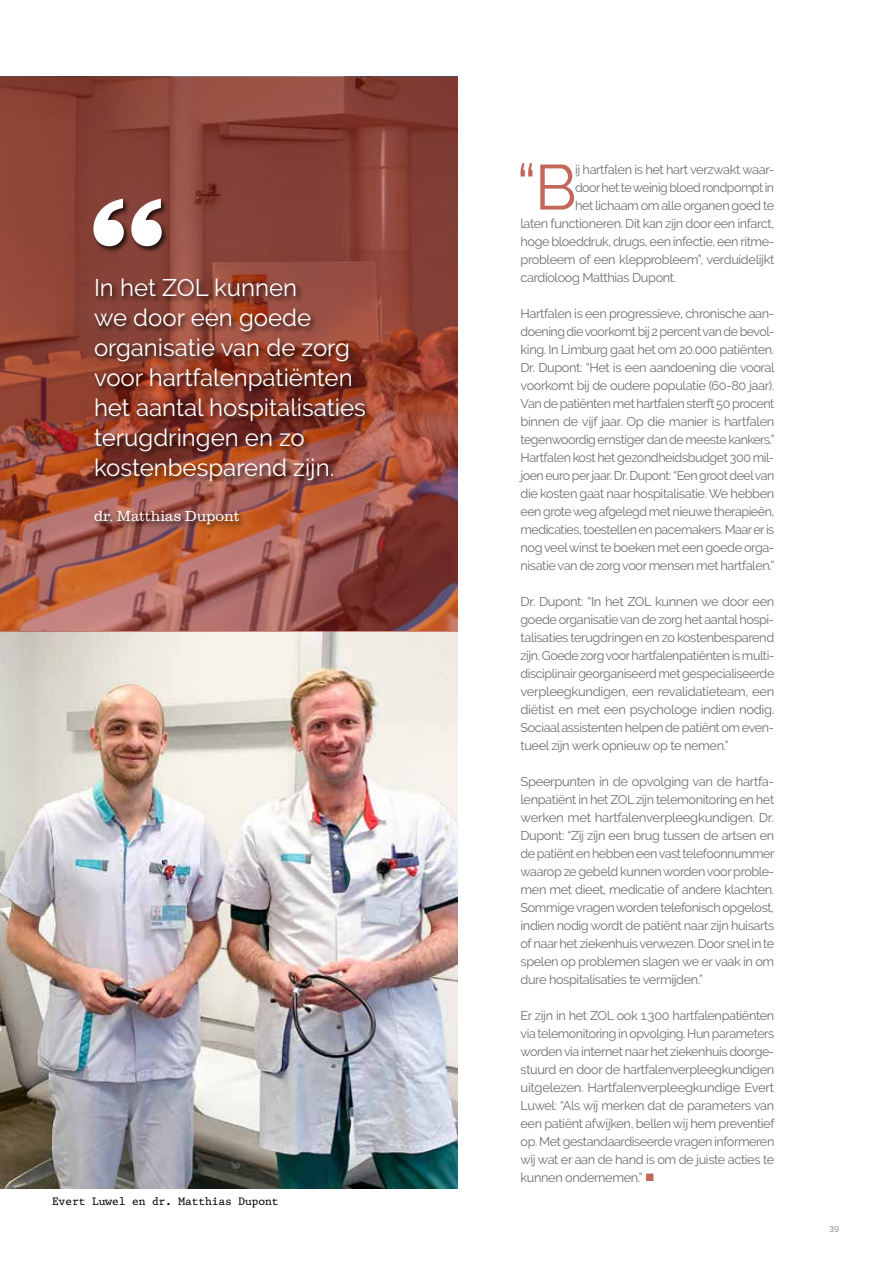
<style>
.page{position:relative;width:893px;height:1263px;background:#fff}
.page>*{position:absolute;margin:0;border:0;box-sizing:border-box;transform-origin:0 0}
.t1{font:700 164.25px "Clarendon URW";color:#fff}
.t2{font:63.45px "Raleway";color:#c4675b}
.t3{font:24px/30px "Raleway";color:#fff}
.t4{font:300 15px "Clarendon URW";color:#fff}
.t5{font:12.75px/18px "Raleway";letter-spacing:-.03em;color:#706f6f;text-align:justify}
.t6{font:11.25px "King";letter-spacing:-.01em;color:#000}
.t7{font:8.25px "Raleway";color:#767662}
.s1{color:#c4675b}
</style>
<div class="page">
<img style="left:1px;top:631px;width:456px;height:557px">
<img style="left:0;top:631px;width:1px;height:557px">
<svg style="left:0;top:77px;width:457px;height:554px;background:#92493c"></svg>
<div style="left:93px;top:277px;width:279px;height:255px;background:#000;opacity:.75"></div>
<div style="left:92px;top:197px;width:77px;height:57px;background:#000;opacity:.75"></div>
<h1 class="t1" style="left:87px;top:136px;width:82px">“</h1>
<h3 class="t3" style="left:94px;top:273px;width:273px">In het ZOL kunnen<br>we door een goede organisatie van de zorg voor hartfalenpatiënten het aantal hospitalisaties terugdringen en zo kostenbesparend zijn.</h3>
<p class="t4" style="left:94px;top:506px;width:147px">dr. Matthias Dupont</p>
<p class="t6" style="left:52px;top:1194px;width:228px">Evert Luwel en dr. Matthias Dupont</p>
<h2 class="t2" style="left:516px;top:150px;width:62px">“B</h2>
<p class="t5" style="left:575px;top:160px;width:201px">ij hartfalen is het hart verzwakt waar-</p>
<p class="t5" style="left:575px;top:178px;width:201px">door het te weinig bloed rondpompt in</p>
<p class="t5" style="left:575px;top:196px;width:201px">het lichaam om alle organen goed te</p>
<p class="t5" style="left:521px;top:214px;width:255px">laten functioneren. Dit kan zijn door een infarct,</p>
<p class="t5" style="left:521px;top:232px;width:255px">hoge bloeddruk, drugs, een infectie, een ritme-</p>
<p class="t5" style="left:521px;top:250px;width:255px">probleem of een klepprobleem”, verduidelijkt</p>
<p class="t5" style="left:521px;top:268px;width:157px">cardioloog Matthias Dupont.</p>
<p class="t5" style="left:521px;top:304px;width:256px">Hartfalen is een progressieve, chronische aan&shy;doening die voorkomt bij 2 percent van de bevol&shy;king. In Limburg gaat het om 20.000 patiënten.<br>Dr. Dupont: “Het is een aandoening die vooral voorkomt bij de oudere populatie (60-80 jaar).<br>Van de patiënten met hartfalen sterft 50 procent binnen de vijf jaar. Op die manier is hartfalen tegenwoordig ernstiger dan de meeste kankers.” Hartfalen kost het gezondheidsbudget 300 mil&shy;joen euro per jaar. Dr. Dupont: “Een groot deel van die kosten gaat naar hospitalisatie. We hebben een grote weg afgelegd met nieuwe therapieën, medicaties, toestellen en pacemakers. Maar er is nog veel winst te boeken met een goede orga&shy;nisatie van de zorg voor mensen met hartfalen.”</p>
<p class="t5" style="left:521px;top:592px;width:255px">Dr. Dupont: “In het ZOL kunnen we door een goede organisatie van de zorg het aantal hospi&shy;talisaties terugdringen en zo kostenbesparend zijn. Goede zorg voor hartfalenpatiënten is multi&shy;disciplinair georganiseerd met gespecialiseerde verpleegkundigen, een revalidatieteam, een diëtist en met een psychologe indien nodig.<br>Sociaal assistenten helpen de patiënt om even&shy;tueel zijn werk opnieuw op te nemen.”</p>
<p class="t5" style="left:521px;top:772px;width:255px">Speerpunten in de opvolging van de hartfa&shy;lenpatiënt in het ZOL zijn telemonitoring en het werken met hartfalenverpleegkundigen. Dr.<br>Dupont: “Zij zijn een brug tussen de artsen en de patiënt en hebben een vast telefoonnummer waarop ze gebeld kunnen worden voor proble&shy;men met dieet, medicatie of andere klachten.<br>Sommige vragen worden telefonisch opgelost, indien nodig wordt de patiënt naar zijn huisarts of naar het ziekenhuis verwezen. Door snel in te spelen op problemen slagen we er vaak in om dure hospitalisaties te vermijden.”</p>
<p class="t5" style="left:521px;top:1006px;width:255px">Er zijn in het ZOL ook 1.300 hartfalenpatiënten via telemonitoring in opvolging. Hun parameters worden via internet naar het ziekenhuis doorge&shy;stuurd en door de hartfalenverpleegkundigen uitgelezen. Hartfalenverpleegkundige Evert Luwel: “Als wij merken dat de parameters van een patiënt afwijken, bellen wij hem preventief op. Met gestandaardiseerde vragen informeren wij wat er aan de hand is om de juiste acties te kunnen ondernemen.” <span class="s1">■</span></p>
<p class="t7" style="left:829px;top:1224px;width:11px">39</p>
</div>
